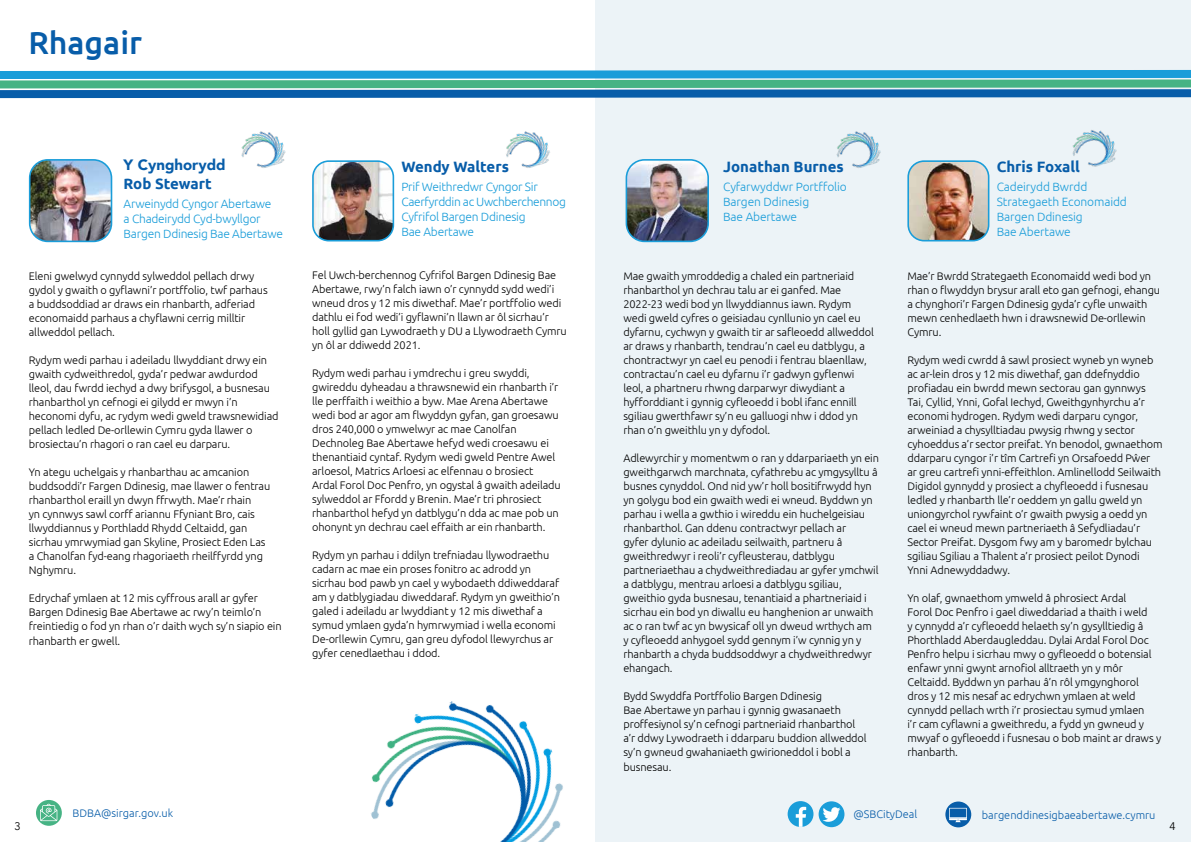
<style>
.page{position:relative;width:1191px;height:842px;background:#fff}
.page>*{position:absolute;margin:0;border:0;box-sizing:border-box;transform-origin:0 0}
.t1{font:500 32px "Ubuntu";color:#085da9}
.t2{font:700 15px "Ubuntu";color:#085da9}
.t3{font:900 15px "Avenir";color:#085da9}
.t4{font:300 12px/15px "Ubuntu";letter-spacing:-.02em;color:#1a9dd9}
.t5{font:300 11px/14px "Ubuntu";letter-spacing:-.01em;color:#000}
.t6{font:300 11px "Ubuntu";color:#085da9}
.t7{font:11px "Avenir";color:#000}
</style>
<div class="page">
<div style="left:595px;top:0;width:596px;height:842px;background:#ecf3f7"></div>
<img style="left:506px;top:131px;width:44px;height:37px">
<img style="left:1072px;top:130px;width:45px;height:37px">
<img style="left:241px;top:131px;width:45px;height:37px">
<img style="left:836px;top:131px;width:45px;height:37px">
<img style="left:30px;top:160px;width:81px;height:81px">
<div style="left:29px;top:159px;width:83px;height:83px;border:2px solid #1a9dd9;border-radius:18px"></div>
<img style="left:628px;top:162px;width:80px;height:79px">
<div style="left:625px;top:159px;width:84px;height:83px;border:2px solid #1a9dd9;border-radius:18px"></div>
<img style="left:313px;top:163px;width:80px;height:78px">
<div style="left:312px;top:160px;width:82px;height:81px;border:2px solid #1a9dd9;border-radius:16px"></div>
<img style="left:910px;top:163px;width:78px;height:78px">
<div style="left:907px;top:160px;width:82px;height:81px;border:2px solid #1a9dd9;border-radius:16px"></div>
<svg style="left:945px;top:801px;width:26px;height:26px"></svg>
<svg style="left:949px;top:808px;width:18px;height:14px"></svg>
<div style="left:787px;top:801px;width:26px;height:26px;background:#1a9dd9;border-radius:50%"></div>
<svg style="left:795px;top:807px;width:11px;height:20px"></svg>
<div style="left:818px;top:801px;width:26px;height:26px;background:#1a9dd9;border-radius:50%"></div>
<svg style="left:822px;top:807px;width:18px;height:15px"></svg>
<svg style="left:36px;top:800px;width:26px;height:26px"></svg>
<svg style="left:40px;top:804px;width:17px;height:17px"></svg>
<svg style="left:0;top:69px;width:1191px;height:30px;background:#4ca4bc"></svg>
<img style="left:371px;top:701px;width:192px;height:141px">
<h1 class="t1" style="left:28px;top:22px;width:115px">Rhagair</h1>
<h2 class="t3" style="left:124px;top:152px;width:103px">Y Cynghorydd</h2>
<h2 class="t2" style="left:124px;top:175px;width:90px">Rob Stewart</h2>
<p class="t4" style="left:124px;top:196px;width:161px">Arweinydd Cyngor Abertawe<br>a Chadeirydd Cyd-bwyllgor<br>Bargen Ddinesig Bae Abertawe</p>
<p class="t5" style="left:29px;top:269px;width:240px">Eleni gwelwyd cynnydd sylweddol pellach drwy gydol y gwaith o gyflawni’r portffolio, twf parhaus a buddsoddiad ar draws ein rhanbarth, adferiad economaidd parhaus a chyflawni cerrig milltir allweddol pellach.</p>
<p class="t5" style="left:29px;top:353px;width:251px">Rydym wedi parhau i adeiladu llwyddiant drwy ein gwaith cydweithredol, gyda’r pedwar awdurdod lleol, dau fwrdd iechyd a dwy brifysgol, a busnesau rhanbarthol yn cefnogi ei gilydd er mwyn i’n heconomi dyfu, ac rydym wedi gweld trawsnewidiad pellach ledled De-orllewin Cymru gyda llawer o brosiectau’n rhagori o ran cael eu darparu.</p>
<p class="t5" style="left:29px;top:465px;width:243px">Yn ategu uchelgais y rhanbarthau ac amcanion buddsoddi’r Fargen Ddinesig, mae llawer o fentrau rhanbarthol eraill yn dwyn ffrwyth. Mae’r rhain<br>yn cynnwys sawl corff ariannu Ffyniant Bro, cais llwyddiannus y Porthladd Rhydd Celtaidd, gan sicrhau ymrwymiad gan Skyline, Prosiect Eden Las a Chanolfan fyd-eang rhagoriaeth rheilffyrdd yng Nghymru.</p>
<p class="t5" style="left:29px;top:591px;width:254px">Edrychaf ymlaen at 12 mis cyffrous arall ar gyfer Bargen Ddinesig Bae Abertawe ac rwy’n teimlo’n freintiedig o fod yn rhan o’r daith wych sy’n siapio ein rhanbarth er gwell.</p>
<h2 class="t2" style="left:401px;top:158px;width:109px">Wendy Walters</h2>
<p class="t4" style="left:401px;top:179px;width:166px">Prif Weithredwr Cyngor Sir<br>Caerfyrddin ac Uwchberchennog<br>Cyfrifol Bargen Ddinesig<br>Bae Abertawe</p>
<p class="t5" style="left:312px;top:268px;width:256px">Fel Uwch-berchennog Cyfrifol Bargen Ddinesig Bae Abertawe, rwy’n falch iawn o’r cynnydd sydd wedi’i wneud dros y 12 mis diwethaf. Mae’r portffolio wedi dathlu ei fod wedi’i gyflawni’n llawn ar ôl sicrhau’r holl gyllid gan Lywodraeth y DU a Llywodraeth Cymru yn ôl ar ddiwedd 2021.</p>
<p class="t5" style="left:312px;top:366px;width:250px">Rydym wedi parhau i ymdrechu i greu swyddi, gwireddu dyheadau a thrawsnewid ein rhanbarth i’r lle perffaith i weithio a byw. Mae Arena Abertawe wedi bod ar agor am flwyddyn gyfan, gan groesawu dros 240,000 o ymwelwyr ac mae Canolfan Dechnoleg Bae Abertawe hefyd wedi croesawu ei thenantiaid cyntaf. Rydym wedi gweld Pentre Awel arloesol, Matrics Arloesi ac elfennau o brosiect Ardal Forol Doc Penfro, yn ogystal â gwaith adeiladu sylweddol ar Ffordd y Brenin. Mae’r tri phrosiect rhanbarthol hefyd yn datblygu’n dda ac mae pob un ohonynt yn dechrau cael effaith ar ein rhanbarth.</p>
<p class="t5" style="left:312px;top:548px;width:249px">Rydym yn parhau i ddilyn trefniadau llywodraethu cadarn ac mae ein proses fonitro ac adrodd yn sicrhau bod pawb yn cael y wybodaeth ddiweddaraf am y datblygiadau diweddaraf. Rydym yn gweithio’n galed i adeiladu ar lwyddiant y 12 mis diwethaf a symud ymlaen gyda’n hymrwymiad i wella economi De-orllewin Cymru, gan greu dyfodol llewyrchus ar gyfer cenedlaethau i ddod.</p>
<h2 class="t2" style="left:723px;top:158px;width:122px">Jonathan Burnes</h2>
<p class="t4" style="left:723px;top:179px;width:125px">Cyfarwyddwr Portffolio<br>Bargen Ddinesig<br>Bae Abertawe</p>
<p class="t5" style="left:623px;top:269px;width:252px">Mae gwaith ymroddedig a chaled ein partneriaid rhanbarthol yn dechrau talu ar ei ganfed. Mae 2022-23 wedi bod yn llwyddiannus iawn. Rydym wedi gweld cyfres o geisiadau cynllunio yn cael eu dyfarnu, cychwyn y gwaith tir ar safleoedd allweddol ar draws y rhanbarth, tendrau’n cael eu datblygu, a chontractwyr yn cael eu penodi i fentrau blaenllaw, contractau’n cael eu dyfarnu i’r gadwyn gyflenwi leol, a phartneru rhwng darparwyr diwydiant a hyfforddiant i gynnig cyfleoedd i bobl ifanc ennill sgiliau gwerthfawr sy’n eu galluogi nhw i ddod yn rhan o’n gweithlu yn y dyfodol.</p>
<p class="t5" style="left:623px;top:451px;width:257px">Adlewyrchir y momentwm o ran y ddarpariaeth yn ein gweithgarwch marchnata, cyfathrebu ac ymgysylltu â busnes cynyddol. Ond nid yw’r holl bositifrwydd hyn yn golygu bod ein gwaith wedi ei wneud. Byddwn yn parhau i wella a gwthio i wireddu ein huchelgeisiau rhanbarthol. Gan ddenu contractwyr pellach ar<br>gyfer dylunio ac adeiladu seilwaith, partneru â gweithredwyr i reoli’r cyfleusterau, datblygu partneriaethau a chydweithrediadau ar gyfer ymchwil a datblygu, mentrau arloesi a datblygu sgiliau, gweithio gyda busnesau, tenantiaid a phartneriaid i sicrhau ein bod yn diwallu eu hanghenion ar unwaith ac o ran twf ac yn bwysicaf oll yn dweud wrthych am y cyfleoedd anhygoel sydd gennym i’w cynnig yn y rhanbarth a chyda buddsoddwyr a chydweithredwyr ehangach.</p>
<p class="t5" style="left:623px;top:689px;width:245px">Bydd Swyddfa Portffolio Bargen Ddinesig<br>Bae Abertawe yn parhau i gynnig gwasanaeth proffesiynol sy’n cefnogi partneriaid rhanbarthol a’r ddwy Lywodraeth i ddarparu buddion allweddol sy’n gwneud gwahaniaeth gwirioneddol i bobl a</p>
<p class="t5" style="left:623px;top:760px;width:50px">busnesau.</p>
<h2 class="t2" style="left:996px;top:158px;width:85px">Chris Foxall</h2>
<p class="t4" style="left:996px;top:179px;width:132px">Cadeirydd Bwrdd<br>Strategaeth Economaidd<br>Bargen Ddinesig<br>Bae Abertawe</p>
<p class="t5" style="left:907px;top:269px;width:254px">Mae’r Bwrdd Strategaeth Economaidd wedi bod yn rhan o flwyddyn brysur arall eto gan gefnogi, ehangu a chynghori’r Fargen Ddinesig gyda’r cyfle unwaith mewn cenhedlaeth hwn i drawsnewid De-orllewin Cymru.</p>
<p class="t5" style="left:907px;top:353px;width:257px">Rydym wedi cwrdd â sawl prosiect wyneb yn wyneb ac ar-lein dros y 12 mis diwethaf, gan ddefnyddio profiadau ein bwrdd mewn sectorau gan gynnwys Tai, Cyllid, Ynni, Gofal Iechyd, Gweithgynhyrchu a’r economi hydrogen. Rydym wedi darparu cyngor, arweiniad a chysylltiadau pwysig rhwng y sector cyhoeddus a’r sector preifat. Yn benodol, gwnaethom ddarparu cyngor i’r tîm Cartrefi yn Orsafoedd Pŵer ar greu cartrefi ynni-effeithlon. Amlinellodd Seilwaith Digidol gynnydd y prosiect a chyfleoedd i fusnesau ledled y rhanbarth lle’r oeddem yn gallu gweld yn uniongyrchol rywfaint o’r gwaith pwysig a oedd yn cael ei wneud mewn partneriaeth â Sefydliadau’r Sector Preifat. Dysgom fwy am y baromedr bylchau sgiliau Sgiliau a Thalent a’r prosiect peilot Dynodi Ynni Adnewyddadwy.</p>
<p class="t5" style="left:907px;top:591px;width:255px">Yn olaf, gwnaethom ymweld â phrosiect Ardal<br>Forol Doc Penfro i gael diweddariad a thaith i weld<br>y cynnydd a’r cyfleoedd helaeth sy’n gysylltiedig â Phorthladd Aberdaugleddau. Dylai Ardal Forol Doc Penfro helpu i sicrhau mwy o gyfleoedd o botensial enfawr ynni gwynt arnofiol alltraeth yn y môr Celtaidd. Byddwn yn parhau â’n rôl ymgynghorol dros y 12 mis nesaf ac edrychwn ymlaen at weld cynnydd pellach wrth i’r prosiectau symud ymlaen<br>i’r cam cyflawni a gweithredu, a fydd yn gwneud y mwyaf o gyfleoedd i fusnesau o bob maint ar draws y rhanbarth.</p>
<p class="t7" style="left:15px;top:819px;width:8px">3</p>
<p class="t6" style="left:72px;top:807px;width:102px">BDBA@sirgar.gov.uk</p>
<p class="t6" style="left:853px;top:808px;width:65px">@SBCityDeal</p>
<p class="t6" style="left:981px;top:808px;width:175px">bargenddinesigbaeabertawe.cymru</p>
<p class="t7" style="left:1169px;top:819px;width:8px">4</p>
</div>
